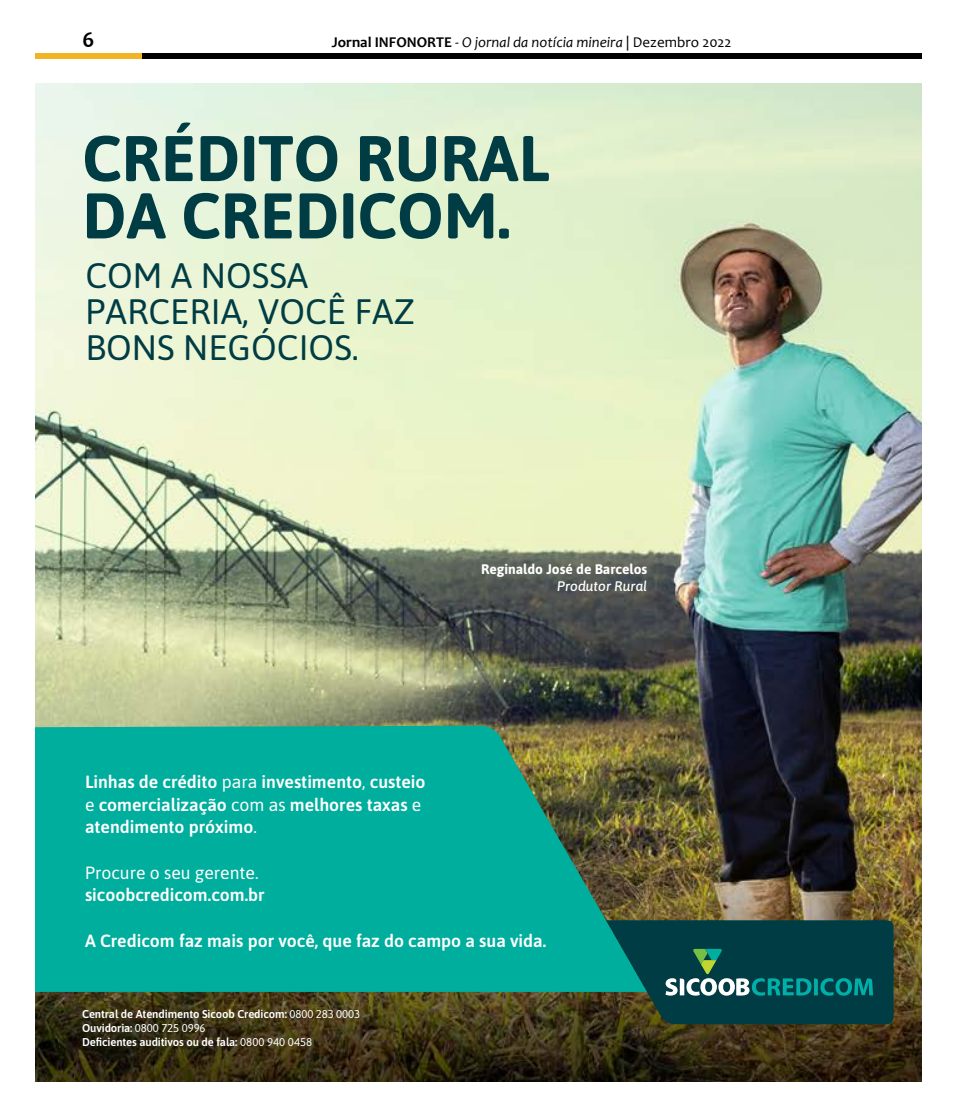
<style>
.page{position:relative;width:957px;height:1117px;background:#fff}
.page>*{position:absolute;margin:0;border:0;box-sizing:border-box;transform-origin:0 0}
.t1{font:700 64.25px/57.2px "Asap";color:#003c44}
.t2{font:35.25px/35.8px "Asap";color:#003c44}
.t3{font:700 22.5px "Candara";color:#000}
.t4{font:600 17.62px/22.8px "Asap";color:#fff}
.t5{font:17.62px "Asap";color:#fff}
.t6{font:italic 15px "Candara";color:#000}
.t7{font:700 13.88px "Asap";color:#fff}
.t8{font:italic 500 13.88px "Asap";color:#fff}
.t9{font:600 11.38px/13.6px "Asap";letter-spacing:-.01em;color:#fff}
.s1{font-weight:700;font-style:normal}
.s2{font-style:normal}
.s3{font-weight:400}
</style>
<div class="page">
<div style="left:35px;top:53px;width:107px;height:6px;background:#f1b424"></div>
<div style="left:142px;top:53px;width:779px;height:6px;background:#000"></div>
<img style="left:35px;top:84px;width:886px;height:997px">
<svg style="left:35px;top:725px;width:612px;height:266px;background:#0da590"></svg>
<svg style="left:606px;top:920px;width:287px;height:103px;background:#0e4e50"></svg>
<p class="t3" style="left:83px;top:26px;width:13px">6</p>
<p class="t6" style="left:332px;top:33px;width:401px"><span class="s1">Jornal INFONORTE</span> - O jornal da notícia mineira <span class="s2">| Dezembro 2022</span></p>
<h1 class="t1" style="left:82px;top:127px;width:469px">CRÉDITO RURAL<br>DA CREDICOM.</h1>
<h2 class="t2" style="left:85px;top:256px;width:331px">COM A NOSSA<br>PARCERIA, VOCÊ FAZ<br>BONS NEGÓCIOS.</h2>
<p class="t7" style="left:481px;top:558px;width:168px">Reginaldo José de Barcelos</p>
<p class="t8" style="left:557px;top:577px;width:91px">Produtor Rural</p>
<p class="t4" style="left:85px;top:769px;width:342px">Linhas de crédito <span class="s3">para</span> investimento<span class="s3">,</span> custeio <span class="s3">e</span> comercialização <span class="s3">com as</span> melhores taxas <span class="s3">e </span>atendimento próximo<span class="s3">.</span></p>
<p class="t5" style="left:85px;top:860px;width:175px">Procure o seu gerente.</p>
<p class="t4" style="left:85px;top:882px;width:181px">sicoobcredicom.com.br</p>
<p class="t4" style="left:85px;top:928px;width:463px">A Credicom faz mais por você, que faz do campo a sua vida.</p>
<p class="t9" style="left:82px;top:1006px;width:279px">Central de Atendimento Sicoob Credicom: <span class="s3">0800 283 0003<br></span>Ouvidoria: <span class="s3">0800 725 0996<br></span>Deficientes auditivos ou de fala: <span class="s3">0800 940 0458</span></p>
</div>
